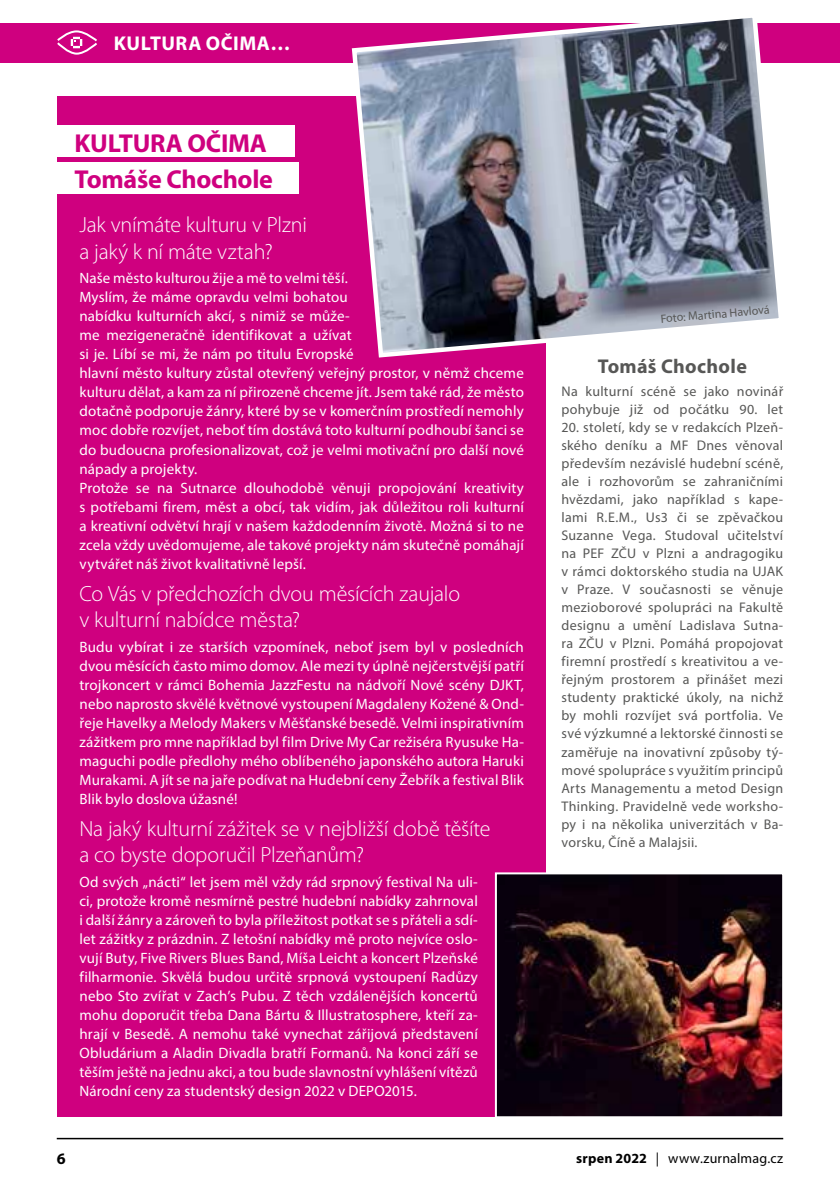
<style>
.page{position:relative;width:840px;height:1191px;background:#fff}
.page>*{position:absolute;margin:0;border:0;box-sizing:border-box;transform-origin:0 0}
.t1{font:700 26px/35.6px "Myriad Pro";letter-spacing:-.01em;color:#cf007f}
.t2{font:300 22px/26.4px "Myriad Pro";letter-spacing:-.01em;color:#fff}
.t3{font:700 20px "Myriad Pro";letter-spacing:.025em;color:#fff}
.t4{font:700 20px "Myriad Pro";letter-spacing:.015em;color:#575756}
.t5{font:700 16px "Myriad Pro";color:#000}
.t6{font:15px/19px "Myriad Pro";letter-spacing:.01em;color:#fff;text-align:justify}
.t7{font:14px/18px "Myriad Pro";letter-spacing:.025em;color:#575756}
.t8{font:14px "Myriad Pro";letter-spacing:.015em;color:#000}
.t9{font:12px "Myriad Pro";color:#575756}
.s1{font-weight:700}
</style>
<div class="page">
<hr style="left:57px;top:1137px;width:725px;height:2px;background:#000">
<div style="left:0;top:23px;width:839px;height:39px;background:#cf007f"></div>
<div style="left:57px;top:96px;width:488px;height:1021px;background:#cf007f"></div>
<svg style="left:57px;top:30px;width:40px;height:25px"></svg>
<div style="left:25px;top:125px;width:269px;height:31px;background:#fff"></div>
<div style="left:42px;top:162px;width:257px;height:31px;background:#fff"></div>
<img style="left:349px;top:17px;width:436px;height:343px">
<img style="left:497px;top:875px;width:283px;height:240px">
<div style="left:494px;top:872px;width:289px;height:246px;border:2px solid #fff"></div>
<h3 class="t3" style="left:114px;top:30px;width:178px">KULTURA OČIMA…</h3>
<h1 class="t1" style="left:75px;top:124px;width:200px">KULTURA OČIMA<br>Tomáše Chochole</h1>
<h2 class="t2" style="left:79px;top:211px;width:229px">Jak vnímáte kulturu v Plzni a jaký k ní máte vztah?</h2>
<p class="t6" style="left:79px;top:269px;width:446px;text-align:left">Naše město kulturou žije a mě to velmi těší.<br>Myslím, že máme opravdu velmi bohatou<br>nabídku kulturních akcí, s nimiž se může-<br>me mezigeneračně identifikovat a užívat<br>si je. Líbí se mi, že nám po titulu Evropské<br>hlavní město kultury zůstal otevřený veřejný prostor, v němž chceme kulturu dělat, a kam za ní přirozeně chceme jít. Jsem také rád, že město dotačně podporuje žánry, které by se v komerčním prostředí nemohly moc dobře rozvíjet, neboť tím dostává toto kulturní podhoubí šanci se do budoucna profesionalizovat, což je velmi motivační pro další nové nápady a projekty.<br>Protože se na Sutnarce dlouhodobě věnuji propojování kreativity s potřebami firem, měst a obcí, tak vidím, jak důležitou roli kulturní a kreativní odvětví hrají v našem každodenním životě. Možná si to ne zcela vždy uvědomujeme, ale takové projekty nám skutečně pomáhají vytvářet náš život kvalitativně lepší.</p>
<h2 class="t2" style="left:79px;top:580px;width:382px">Co Vás v předchozích dvou měsících zaujalo v kulturní nabídce města?</h2>
<p class="t6" style="left:79px;top:637px;width:446px">Budu vybírat i ze starších vzpomínek, neboť jsem byl v posledních dvou měsících často mimo domov. Ale mezi ty úplně nejčerstvější patří trojkoncert v rámci Bohemia JazzFestu na nádvoří Nové scény DJKT, nebo naprosto skvělé květnové vystoupení Magdaleny Kožené &amp; Ond&shy;řeje Havelky a Melody Makers v Měšťanské besedě. Velmi inspirativním zážitkem pro mne například byl film Drive My Car režiséra Ryusuke Ha&shy;maguchi podle předlohy mého oblíbeného japonského autora Haruki Murakami. A jít se na jaře podívat na Hudební ceny Žebřík a festival Blik Blik bylo doslova úžasné!</p>
<h2 class="t2" style="left:79px;top:815px;width:412px">Na jaký kulturní zážitek se v nejbližší době těšíte a co byste doporučil Plzeňanům?</h2>
<p class="t6" style="left:79px;top:872px;width:400px">Od svých „nácti“ let jsem měl vždy rád srpnový festival Na uli&shy;ci, protože kromě nesmírně pestré hudební nabídky zahrnoval i další žánry a zároveň to byla příležitost potkat se s přáteli a sdí&shy;let zážitky z prázdnin. Z letošní nabídky mě proto nejvíce oslo&shy;vují Buty, Five Rivers Blues Band, Míša Leicht a koncert Plzeňské filharmonie. Skvělá budou určitě srpnová vystoupení Radůzy nebo Sto zvířat v Zach’s Pubu. Z těch vzdálenějších koncertů mohu doporučit třeba Dana Bártu &amp; Illustratosphere, kteří za&shy;hrají v Besedě. A nemohu také vynechat zářijová představení Obludárium a Aladin Divadla bratří Formanů. Na konci září se těším ještě na jednu akci, a tou bude slavnostní vyhlášení vítězů Národní ceny za studentský design 2022 v DEPO2015.</p>
<p class="t9" style="left:659px;top:311px;width:111px;rotate:-5deg">Foto: Martina Havlová</p>
<h3 class="t4" style="left:597px;top:353px;width:151px">Tomáš Chochole</h3>
<p class="t7" style="left:561px;top:382px;width:223px">Na kulturní scéně se jako novinář pohybuje již od počátku 90. let</p>
<p class="t7" style="left:561px;top:418px;width:223px;text-align:justify">20. století, kdy se v redakcích Plzeň&shy;ského deníku a MF Dnes věnoval především nezávislé hudební scéně, ale i rozhovorům se zahraničními hvězdami, jako například s kape&shy;lami R.E.M., Us3 či se zpěvačkou Suzanne Vega. Studoval učitelství na PEF ZČU v Plzni a andragogiku v rámci doktorského studia na UJAK v Praze. V současnosti se věnuje mezioborové spolupráci na Fakultě designu a umění Ladislava Sutna&shy;ra ZČU v Plzni. Pomáhá propojovat firemní prostředí s kreativitou a ve&shy;řejným prostorem a přinášet mezi studenty praktické úkoly, na nichž by mohli rozvíjet svá portfolia. Ve své výzkumné a lektorské činnosti se zaměřuje na inovativní způsoby tý&shy;mové spolupráce s využitím principů Arts Managementu a metod Design Thinking. Pravidelně vede worksho&shy;py i na několika univerzitách v Ba&shy;vorsku, Číně a Malajsii.</p>
<p class="t5" style="left:57px;top:1148px;width:10px">6</p>
<p class="t8" style="left:576px;top:1149px;width:208px"><span class="s1">srpen 2022</span> | www.zurnalmag.cz</p>
</div>
